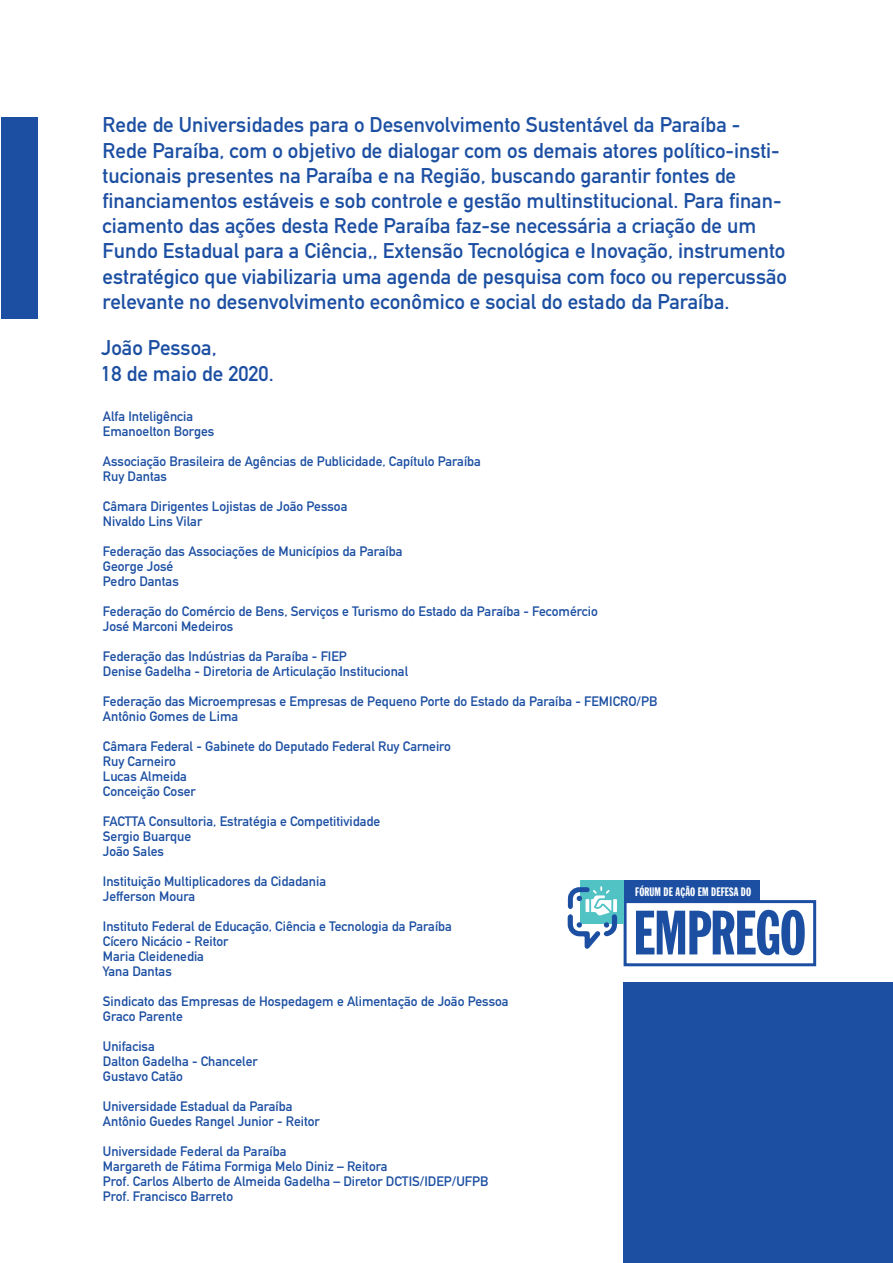
<style>
.page{position:relative;width:893px;height:1263px;background:#fff}
.page>*{position:absolute;margin:0;border:0;box-sizing:border-box;transform-origin:0 0}
.t1{font:61.5px "Franklin Gothic Extra Cond";letter-spacing:-.01em;color:#1c4fa2}
.t2{font:700 21px/25.2px "DIN Alternate";color:#1c4fa2}
.t3{font:700 13.5px/15px "DIN Alternate";color:#1c4fa2}
.t4{font:12px "Franklin Gothic Extra Cond";letter-spacing:.01em;color:#fff}
</style>
<div class="page">
<div style="left:623px;top:983px;width:270px;height:280px;background:#1c4fa2"></div>
<div style="left:2px;top:117px;width:36px;height:201px;background:#1c4fa2"></div>
<div style="left:623px;top:880px;width:137px;height:21px;background:#1c4fa2"></div>
<div style="left:624px;top:900px;width:192px;height:66px;border:3px solid #1c4fa2"></div>
<div style="left:580px;top:880px;width:43px;height:44px;background:#52c3c5"></div>
<svg style="left:568px;top:886px;width:49px;height:63px"></svg>
<p class="t2" style="left:103px;top:111px;width:686px">Rede de Universidades para o Desenvolvimento Sustentável da Paraíba - Rede Paraíba, com o objetivo de dialogar com os demais atores político-insti&shy;tucionais presentes na Paraíba e na Região, buscando garantir fontes de financiamentos estáveis e sob controle e gestão multinstitucional. Para finan&shy;ciamento das ações desta Rede Paraíba faz-se necessária a criação de um Fundo Estadual para a Ciência,, Extensão Tecnológica e Inovação, instrumento estratégico que viabilizaria uma agenda de pesquisa com foco ou repercussão relevante no desenvolvimento econômico e social do estado da Paraíba.</p>
<h2 class="t2" style="left:101px;top:334px;width:174px">João Pessoa,<br>18 de maio de 2020.</h2>
<p class="t3" style="left:103px;top:408px;width:113px">Alfa Inteligência<br>Emanoelton Borges</p>
<p class="t3" style="left:103px;top:453px;width:380px">Associação Brasileira de Agências de Publicidade, Capítulo Paraíba<br>Ruy Dantas</p>
<p class="t3" style="left:103px;top:498px;width:246px">Câmara Dirigentes Lojistas de João Pessoa<br>Nivaldo Lins Vilar</p>
<p class="t3" style="left:103px;top:543px;width:301px">Federação das Associações de Municípios da Paraíba<br>George José<br>Pedro Dantas</p>
<p class="t3" style="left:103px;top:603px;width:496px">Federação do Comércio de Bens, Serviços e Turismo do Estado da Paraíba - Fecomércio<br>José Marconi Medeiros</p>
<p class="t3" style="left:103px;top:648px;width:307px">Federação das Indústrias da Paraíba - FIEP<br>Denise Gadelha - Diretoria de Articulação Institucional</p>
<p class="t3" style="left:103px;top:693px;width:556px">Federação das Microempresas e Empresas de Pequeno Porte do Estado da Paraíba - FEMICRO/PB<br>Antônio Gomes de Lima</p>
<p class="t3" style="left:103px;top:738px;width:350px">Câmara Federal - Gabinete do Deputado Federal Ruy Carneiro<br>Ruy Carneiro<br>Lucas Almeida<br>Conceição Coser</p>
<p class="t3" style="left:103px;top:813px;width:279px">FACTTA Consultoria, Estratégia e Competitividade<br>Sergio Buarque<br>João Sales</p>
<p class="t3" style="left:103px;top:873px;width:225px">Instituição Multiplicadores da Cidadania<br>Jefferson Moura</p>
<p class="t3" style="left:103px;top:918px;width:351px">Instituto Federal de Educação, Ciência e Tecnologia da Paraíba<br>Cícero Nicácio - Reitor<br>Maria Cleidenedia<br>Yana Dantas</p>
<p class="t3" style="left:103px;top:993px;width:407px">Sindicato das Empresas de Hospedagem e Alimentação de João Pessoa<br>Graco Parente</p>
<p class="t3" style="left:103px;top:1038px;width:156px">Unifacisa<br>Dalton Gadelha - Chanceler<br>Gustavo Catão</p>
<p class="t3" style="left:103px;top:1098px;width:218px">Universidade Estadual da Paraíba<br>Antônio Guedes Rangel Junior - Reitor</p>
<p class="t3" style="left:103px;top:1143px;width:387px">Universidade Federal da Paraíba<br>Margareth de Fátima Formiga Melo Diniz – Reitora<br>Prof. Carlos Alberto de Almeida Gadelha – Diretor DCTIS/IDEP/UFPB Prof. Francisco Barreto</p>
<p class="t4" style="left:635px;top:885px;width:118px">FÓRUM DE AÇÃO EM DEFESA DO</p>
<h1 class="t1" style="left:633px;top:900px;width:174px">EMPREGO</h1>
</div>
